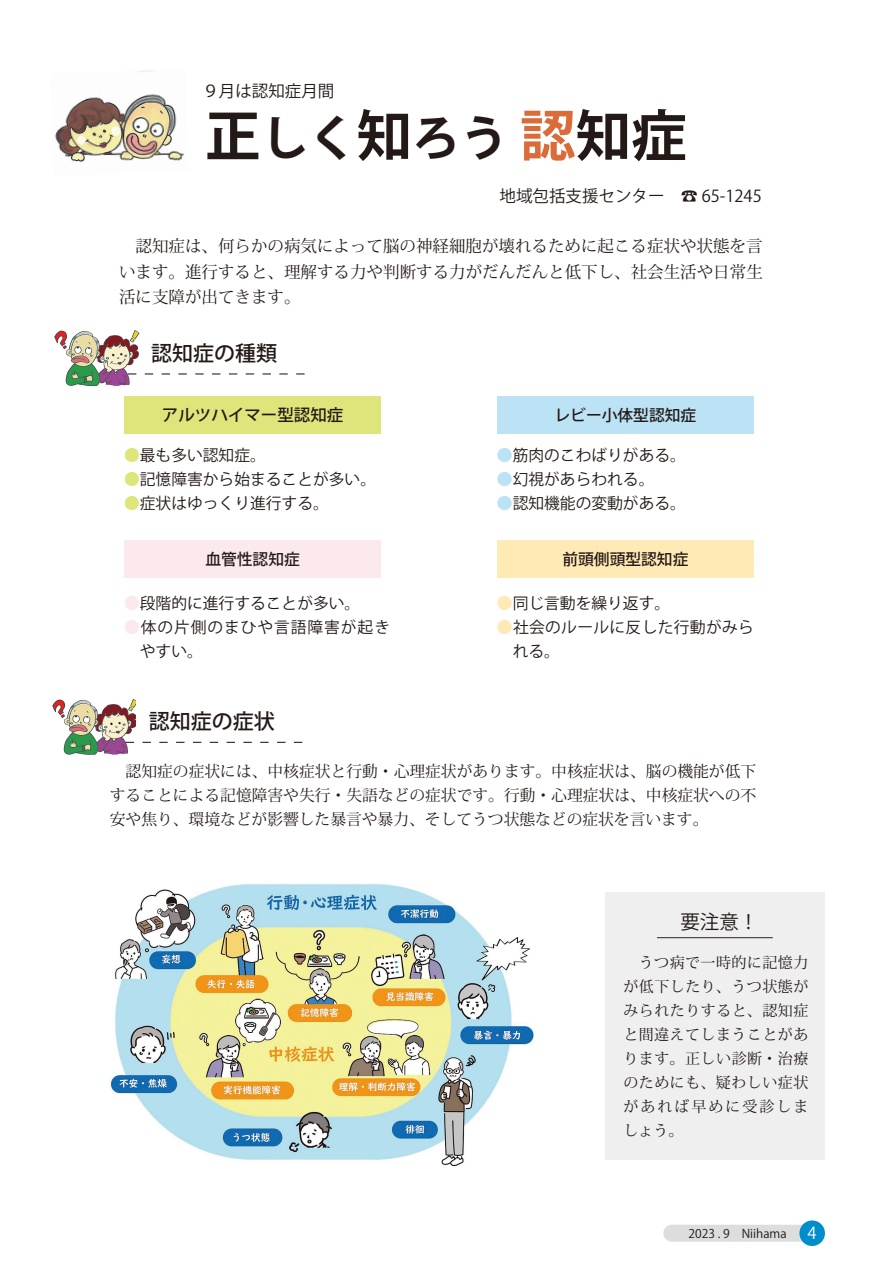
<style>
.page{position:relative;width:893px;height:1263px;background:#fff}
.page>*{position:absolute;margin:0;border:0;box-sizing:border-box;transform-origin:0 0}
.t1{font:700 55.5px "Koz Go Pro";color:#231916}
.t2{font:500 21px "Koz Go Pro";color:#231916}
.t3{font:19.5px "Koz Go Pro";color:#231916}
.t4{font:16.5px/25.5px "Koz Min Pro";color:#231916;text-align:justify}
.t5{font:16.5px "Koz Go Pro";color:#231916}
.t6{font:500 16.5px "Koz Go Pro";color:#231916}
.t7{font:16.5px "Koz Go Pro";color:#fff}
.t8{font:15.75px/24px "Koz Min Pro";color:#231916;text-align:justify}
.t9{font:15.75px "Koz Go Pro";color:#231916}
.t10{font:500 15.75px "Koz Go Pro";color:#231916}
.t11{font:15.75px/24px "Koz Go Pro";letter-spacing:.06em;color:#231916}
.t12{font:15.75px/24px "Koz Go Pro";letter-spacing:.02em;color:#231916}
.t13{font:15px/24px "Koz Min Pro";letter-spacing:.035em;color:#231916;text-align:justify}
.t14{font:12px "Koz Go Pro";color:#231916}
.s1{font-size:48px}
.s2{color:#db6b38}
.s3{color:#dee67b}
.s4{color:#bbe3f5}
.s5{color:#fce9ee}
.s6{color:#ffeab5}
</style>
<div class="page">
<div style="left:663px;top:1225px;width:149px;height:17px;background:#dcdddd;border-radius:9px"></div>
<div style="left:799px;top:1220px;width:26px;height:26px;background:#008dcb;border-radius:50%"></div>
<div style="left:605px;top:892px;width:220px;height:268px;background:#efeff0"></div>
<img style="left:110px;top:884px;width:424px;height:282px">
<div style="left:124px;top:396px;width:257px;height:37px;background:#dee67b"></div>
<div style="left:497px;top:540px;width:257px;height:38px;background:#ffeab5"></div>
<div style="left:124px;top:540px;width:257px;height:38px;background:#fce9ee"></div>
<div style="left:497px;top:396px;width:257px;height:37px;background:#bbe3f5"></div>
<img style="left:55px;top:70px;width:130px;height:92px">
<hr style="left:657px;top:937px;width:116px;height:1px;background:#231916">
<img style="left:52px;top:699px;width:84px;height:56px">
<img style="left:54px;top:330px;width:96px;height:56px">
<svg style="left:128px;top:373px;width:177px;height:1px"></svg>
<svg style="left:126px;top:742px;width:176px;height:1px"></svg>
<p class="t5" style="left:202px;top:80px;width:133px">９月は認知症月間</p>
<h1 class="t1" style="left:205px;top:100px;width:483px">正<span class="s1">しく</span>知<span class="s1">ろう</span><span class="s2">認</span>知症</h1>
<p class="t5" style="left:499px;top:186px;width:264px">地域包括支援センター　☎ 65-1245</p>
<p class="t4" style="left:119px;top:233px;width:645px">　認知症は、何らかの病気によって脳の神経細胞が壊れるために起こる症状や状態を言います。進行すると、理解する力や判断する力がだんだんと低下し、社会生活や日常生活に支障が出てきます。</p>
<h2 class="t2" style="left:151px;top:340px;width:127px">認知症の種類</h2>
<p class="t6" style="left:162px;top:404px;width:183px">アルツハイマー型認知症</p>
<p class="t9" style="left:124px;top:445px;width:143px"><span class="s3">●</span>最も多い認知症。</p>
<p class="t9" style="left:124px;top:469px;width:253px"><span class="s3">●</span>記憶障害から始まることが多い。</p>
<p class="t9" style="left:124px;top:493px;width:206px"><span class="s3">●</span>症状はゆっくり進行する。</p>
<p class="t10" style="left:555px;top:405px;width:143px">レビー小体型認知症</p>
<p class="t9" style="left:497px;top:445px;width:191px"><span class="s4">●</span>筋肉のこわばりがある。</p>
<p class="t9" style="left:497px;top:469px;width:159px"><span class="s4">●</span>幻視があらわれる。</p>
<p class="t9" style="left:497px;top:493px;width:191px"><span class="s4">●</span>認知機能の変動がある。</p>
<p class="t10" style="left:205px;top:549px;width:96px">血管性認知症</p>
<p class="t10" style="left:562px;top:549px;width:127px">前頭側頭型認知症</p>
<p class="t9" style="left:124px;top:593px;width:238px"><span class="s5">●</span>段階的に進行することが多い。</p>
<p class="t11" style="left:124px;top:616px;width:267px"><span class="s5">●</span>体の片側のまひや言語障害が起き　やすい。</p>
<h2 class="t2" style="left:149px;top:708px;width:127px">認知症の症状</h2>
<p class="t9" style="left:497px;top:593px;width:175px"><span class="s6">●</span>同じ言動を繰り返す。</p>
<p class="t12" style="left:497px;top:616px;width:258px"><span class="s6">●</span>社会のルールに反した行動がみら　れる。</p>
<p class="t8" style="left:110px;top:759px;width:648px">　認知症の症状には、中核症状と行動・心理症状があります。中核症状は、脳の機能が低下することによる記憶障害や失行・失語などの症状です。行動・心理症状は、中核症状への不安や焦り、環境などが影響した暴言や暴力、そしてうつ状態などの症状を言います。</p>
<p class="t3" style="left:680px;top:909px;width:79px">要注意！</p>
<p class="t13" style="left:623px;top:950px;width:186px">　うつ病で一時的に記憶力が低下したり、うつ状態がみられたりすると、認知症と間違えてしまうことがあります。正しい診断・治療のためにも、疑わしい症状があれば早めに受診しましょう。</p>
<p class="t14" style="left:688px;top:1226px;width:100px">2023 . 9　Niihama</p>
<p class="t7" style="left:808px;top:1222px;width:11px">4</p>
</div>
